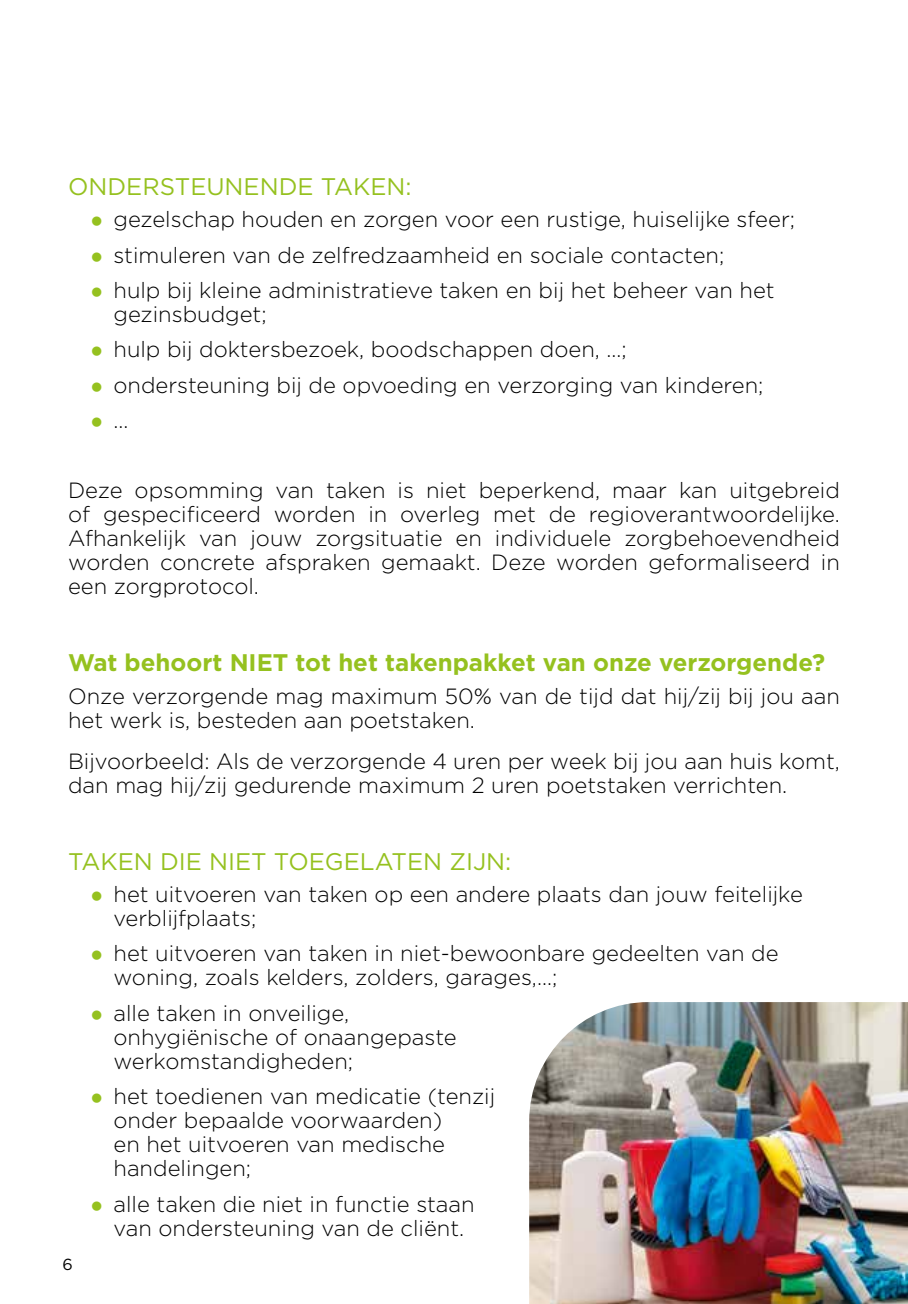
<style>
.page{position:relative;width:908px;height:1304px;background:#fff}
.page>*{position:absolute;margin:0;border:0;box-sizing:border-box;transform-origin:0 0}
.t1{font:700 24px "Gotham";color:#95c11f}
.t2{font:24px "Gotham";color:#95c11f}
.t3{font:300 22px/24px "Gotham";color:#000}
.t4{font:16px "Gotham";color:#000}
.s1{color:#95c11f}
</style>
<div class="page">
<img style="left:529px;top:1002px;width:378px;height:302px">
<p class="t2" style="left:68px;top:171px;width:345px">ONDERSTEUNENDE TAKEN:</p>
<p class="t3" style="left:91px;top:207px;width:705px"><span class="s1">●</span> gezelschap houden en zorgen voor een rustige, huiselijke sfeer;</p>
<p class="t3" style="left:91px;top:242px;width:635px"><span class="s1">●</span> stimuleren van de zelfredzaamheid en sociale contacten;</p>
<p class="t3" style="left:113px;top:278px;width:662px;text-indent:-23px"><span class="s1">●</span> hulp bij kleine administratieve taken en bij het beheer van het gezinsbudget;</p>
<p class="t3" style="left:91px;top:337px;width:537px"><span class="s1">●</span> hulp bij doktersbezoek, boodschappen doen, …;</p>
<p class="t3" style="left:91px;top:372px;width:674px"><span class="s1">●</span> ondersteuning bij de opvoeding en verzorging van kinderen;</p>
<p class="t3" style="left:91px;top:408px;width:39px"><span class="s1">●</span> …</p>
<p class="t3" style="left:68px;top:478px;width:773px;text-align:justify">Deze opsomming van taken is niet beperkend, maar kan uitgebreid of gespecificeerd worden in overleg met de regioverantwoordelijke.<br>Afhankelijk van jouw zorgsituatie en individuele zorgbehoevendheid worden concrete afspraken gemaakt. Deze worden geformaliseerd in een zorgprotocol.</p>
<p class="t1" style="left:68px;top:647px;width:758px">Wat behoort NIET tot het takenpakket van onze verzorgende?</p>
<p class="t3" style="left:68px;top:683px;width:773px">Onze verzorgende mag maximum 50% van de tijd dat hij/zij bij jou aan het werk is, besteden aan poetstaken.</p>
<p class="t3" style="left:68px;top:748px;width:773px">Bijvoorbeeld: Als de verzorgende 4 uren per week bij jou aan huis komt, dan mag hij/zij gedurende maximum 2 uren poetstaken verrichten.</p>
<p class="t2" style="left:68px;top:846px;width:444px">TAKEN DIE NIET TOEGELATEN ZIJN:</p>
<p class="t3" style="left:113px;top:882px;width:690px;text-indent:-23px"><span class="s1">●</span> het uitvoeren van taken op een andere plaats dan jouw feitelijke verblijfplaats;</p>
<p class="t3" style="left:113px;top:941px;width:666px;text-indent:-23px"><span class="s1">●</span> het uitvoeren van taken in niet-bewoonbare gedeelten van de woning, zoals kelders, zolders, garages,…;</p>
<p class="t3" style="left:113px;top:1000px;width:344px;text-indent:-23px"><span class="s1">●</span> alle taken in onveilige, onhygiënische of onaangepaste werkomstandigheden;</p>
<p class="t3" style="left:113px;top:1084px;width:383px;text-indent:-23px"><span class="s1">●</span> het toedienen van medicatie (tenzij onder bepaalde voorwaarden)<br>en het uitvoeren van medische handelingen;</p>
<p class="t3" style="left:91px;top:1191px;width:385px;text-align:center"><span class="s1">●</span> alle taken die niet in functie staan van ondersteuning van de cliënt.</p>
<p class="t4" style="left:62px;top:1254px;width:12px">6</p>
</div>
